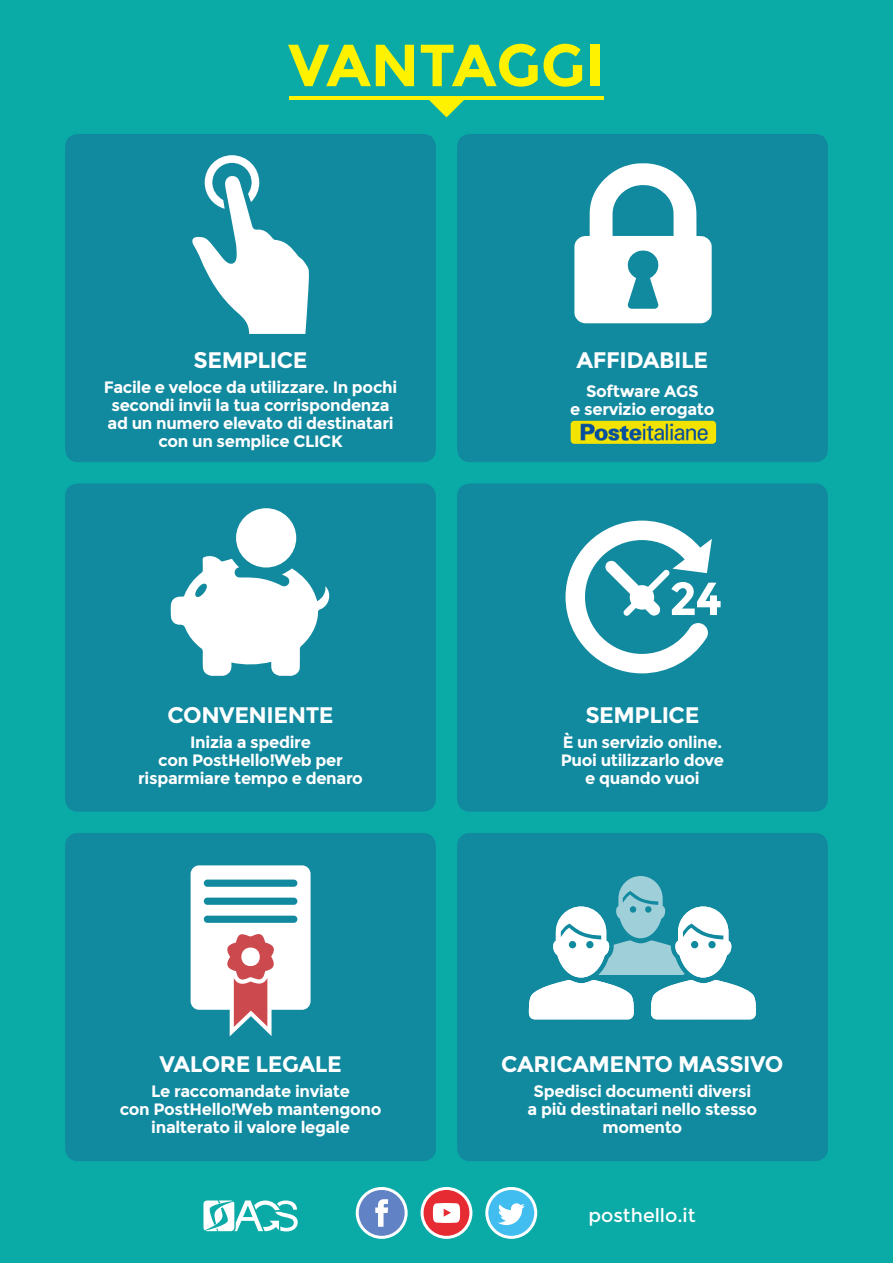
<style>
.page{position:relative;width:893px;height:1263px;background:#0aaba6}
.page>*{position:absolute;margin:0;border:0;box-sizing:border-box;transform-origin:0 0}
.t1{font:700 59.25px "Montserrat";color:#fff200}
.t2{font:700 22.5px "Montserrat";letter-spacing:-.02em;color:#fff}
.t3{font:18.9px "Montserrat";color:#fff}
.t4{font:700 16.5px "Montserrat";letter-spacing:-.02em;color:#fff}
</style>
<div class="page">
<div style="left:457px;top:134px;width:371px;height:328px;background:#11899f;border-radius:13px"></div>
<div style="left:457px;top:483px;width:371px;height:329px;background:#11899f;border-radius:13px"></div>
<div style="left:457px;top:833px;width:371px;height:328px;background:#11899f;border-radius:13px"></div>
<div style="left:65px;top:134px;width:371px;height:328px;background:#11899f;border-radius:13px"></div>
<div style="left:65px;top:483px;width:371px;height:329px;background:#11899f;border-radius:13px"></div>
<div style="left:65px;top:833px;width:371px;height:328px;background:#11899f;border-radius:13px"></div>
<svg style="left:429px;top:100px;width:35px;height:17px"></svg>
<hr style="left:289px;top:96px;width:315px;height:4px;background:#fff200">
<svg style="left:574px;top:163px;width:138px;height:160px"></svg>
<svg style="left:192px;top:155px;width:117px;height:179px"></svg>
<svg style="left:565px;top:521px;width:156px;height:152px"></svg>
<img style="left:571px;top:421px;width:145px;height:23px">
<div style="left:422px;top:1188px;width:49px;height:49px;background:#e62b33;border-radius:50%"></div>
<div style="left:421px;top:1187px;width:51px;height:52px;border:3px solid #fff;border-radius:50%"></div>
<svg style="left:433px;top:1203px;width:27px;height:20px"></svg>
<div style="left:487px;top:1188px;width:49px;height:49px;background:#42bdf0;border-radius:50%"></div>
<div style="left:485px;top:1187px;width:52px;height:52px;border:3px solid #fff;border-radius:50%"></div>
<svg style="left:498px;top:1203px;width:27px;height:22px"></svg>
<svg style="left:528px;top:876px;width:228px;height:144px"></svg>
<svg style="left:191px;top:865px;width:120px;height:171px"></svg>
<svg style="left:171px;top:555px;width:159px;height:121px"></svg>
<div style="left:236px;top:508px;width:60px;height:59px;background:#fff;border-radius:50%"></div>
<div style="left:357px;top:1188px;width:49px;height:49px;background:#6182c4;border-radius:50%"></div>
<div style="left:356px;top:1187px;width:52px;height:52px;border:3px solid #fff;border-radius:50%"></div>
<svg style="left:375px;top:1199px;width:13px;height:28px"></svg>
<svg style="left:203px;top:1200px;width:95px;height:31px"></svg>
<p class="t1" style="left:288px;top:30px;width:318px">VANTAGGI</p>
<p class="t2" style="left:194px;top:347px;width:115px">SEMPLICE</p>
<p class="t2" style="left:577px;top:347px;width:133px">AFFIDABILE</p>
<p class="t4" style="left:104px;top:378px;width:295px">Facile e veloce da utilizzare. In pochi</p>
<p class="t4" style="left:111px;top:396px;width:280px">secondi invii la tua corrispondenza</p>
<p class="t4" style="left:108px;top:414px;width:288px">ad un numero elevato di destinatari</p>
<p class="t4" style="left:158px;top:432px;width:186px">con un semplice CLICK</p>
<p class="t4" style="left:586px;top:381px;width:114px">Software AGS</p>
<p class="t4" style="left:570px;top:399px;width:146px">e servizio erogato</p>
<p class="t2" style="left:168px;top:701px;width:168px">CONVENIENTE</p>
<p class="t2" style="left:585px;top:701px;width:115px">SEMPLICE</p>
<p class="t4" style="left:190px;top:732px;width:122px">Inizia a spedire</p>
<p class="t4" style="left:158px;top:750px;width:186px">con PostHello!Web per</p>
<p class="t4" style="left:138px;top:768px;width:226px">risparmiare tempo e denaro</p>
<p class="t4" style="left:563px;top:732px;width:161px">È un servizio online.</p>
<p class="t4" style="left:561px;top:750px;width:165px">Puoi utilizzarlo dove</p>
<p class="t4" style="left:585px;top:768px;width:116px">e quando vuoi</p>
<p class="t2" style="left:159px;top:1051px;width:184px">VALORE LEGALE</p>
<p class="t4" style="left:151px;top:1081px;width:200px">Le raccomandate inviate</p>
<p class="t4" style="left:120px;top:1099px;width:263px">con PostHello!Web mantengono</p>
<p class="t4" style="left:151px;top:1117px;width:200px">inalterato il valore legale</p>
<p class="t2" style="left:501px;top:1051px;width:284px">CARICAMENTO MASSIVO</p>
<p class="t4" style="left:534px;top:1081px;width:219px">Spedisci documenti diversi</p>
<p class="t4" style="left:528px;top:1099px;width:231px">a più destinatari nello stesso</p>
<p class="t4" style="left:603px;top:1117px;width:81px">momento</p>
<p class="t3" style="left:588px;top:1205px;width:109px">posthello.it</p>
</div>
